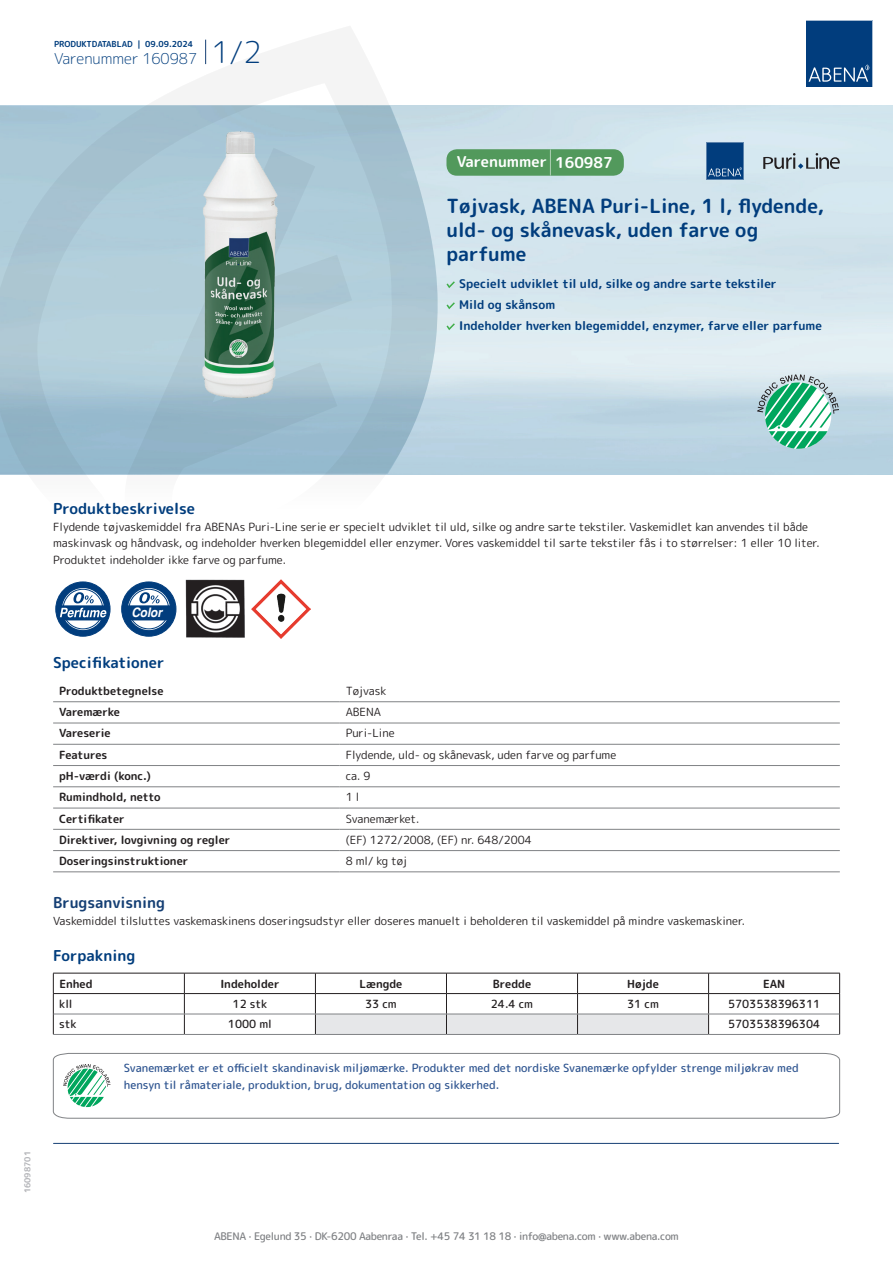
<style>
.page{position:relative;width:893px;height:1263px;background:#fff}
.page>*{position:absolute;margin:0;border:0;box-sizing:border-box;transform-origin:0 0}
.t1{font:700 19.5px/24px "Rounded Mplus 1 c";color:#013d7d}
.t2{font:700 15px "Rounded Mplus 1 c";color:#013d7d}
.t3{font:300 15px "Rounded Mplus 1 c";color:#013d7d}
.t4{font:700 15px "Rounded Mplus 1 c";color:#fff}
.t5{font:700 15px "Rounded Mplus 1 c";color:#153f74}
.t6{font:italic 700 13.05px "Helvetica";letter-spacing:-.005em;color:#fff;scale:.9 1}
.t7{font:700 12px/21px "Rounded Mplus 1 c";color:#013d7d}
.t8{font:11.25px/16.5px "Rounded Mplus 1 c";color:#231f20}
.t9{font:700 11.25px "Rounded Mplus 1 c";color:#231f20}
.t10{font:500 11.25px/16.5px "Rounded Mplus 1 c";color:#305691}
.t11{font:500 11.25px "Rounded Mplus 1 c";color:#231f20}
.t12{font:500 10.5px "Rounded Mplus 1 c";letter-spacing:-.03em;color:#808285}
.t13{font:700 8.25px "Rounded Mplus 1 c";color:#013d7d}
.t14{font:700 8.25px "Rounded Mplus 1 c";color:#b2b3b7}
.s1{font-size:30px}
.s2{font-size:25.5px}
</style>
<div class="page">
<svg style="left:0;top:26px;width:439px;height:586px"></svg>
<svg style="left:0;top:106px;width:438px;height:368px;background:#a8c5d4"></svg>
<svg style="left:205px;top:40px;width:1px;height:24px"></svg>
<svg style="left:806px;top:20px;width:67px;height:67px;background:#144b86"></svg>
<img style="left:196px;top:127px;width:86px;height:275px">
<div style="left:56px;top:582px;width:54px;height:54px;background:#013d7d;border-radius:50%"></div>
<div style="left:55px;top:582px;width:55px;height:54px;border:1px solid #013d7d;border-radius:50%"></div>
<svg style="left:61px;top:587px;width:44px;height:44px"></svg>
<div style="left:61px;top:587px;width:44px;height:44px;border:1px solid #013d7d;border-radius:50%"></div>
<div style="left:63px;top:589px;width:40px;height:40px;border:1px solid #013d7d;border-radius:50%"></div>
<svg style="left:58px;top:592px;width:49px;height:28px"></svg>
<div style="left:122px;top:582px;width:54px;height:54px;background:#013d7d;border-radius:50%"></div>
<div style="left:121px;top:582px;width:55px;height:54px;border:1px solid #013d7d;border-radius:50%"></div>
<svg style="left:127px;top:587px;width:44px;height:44px"></svg>
<div style="left:127px;top:587px;width:44px;height:44px;border:1px solid #013d7d;border-radius:50%"></div>
<div style="left:129px;top:589px;width:40px;height:40px;border:1px solid #013d7d;border-radius:50%"></div>
<svg style="left:124px;top:592px;width:48px;height:28px"></svg>
<img style="left:185px;top:580px;width:59px;height:58px">
<img style="left:251px;top:580px;width:59px;height:58px">
<hr style="left:53px;top:701px;width:287px;height:1px;background:#808285">
<hr style="left:340px;top:701px;width:500px;height:1px;background:#808285">
<hr style="left:53px;top:723px;width:287px;height:1px;background:#808285">
<hr style="left:340px;top:723px;width:500px;height:1px;background:#808285">
<hr style="left:53px;top:744px;width:287px;height:1px;background:#808285">
<hr style="left:340px;top:744px;width:500px;height:1px;background:#808285">
<hr style="left:53px;top:765px;width:287px;height:1px;background:#808285">
<hr style="left:340px;top:765px;width:500px;height:1px;background:#808285">
<hr style="left:53px;top:786px;width:287px;height:1px;background:#808285">
<hr style="left:340px;top:786px;width:500px;height:1px;background:#808285">
<hr style="left:53px;top:808px;width:287px;height:1px;background:#808285">
<hr style="left:340px;top:808px;width:500px;height:1px;background:#808285">
<hr style="left:53px;top:829px;width:287px;height:1px;background:#808285">
<hr style="left:340px;top:829px;width:500px;height:1px;background:#808285">
<hr style="left:53px;top:850px;width:287px;height:1px;background:#808285">
<hr style="left:340px;top:850px;width:500px;height:1px;background:#808285">
<hr style="left:53px;top:871px;width:287px;height:1px;background:#808285">
<hr style="left:340px;top:871px;width:500px;height:1px;background:#808285">
<hr style="left:53px;top:973px;width:131px;height:1px;background:#231f20">
<hr style="left:184px;top:973px;width:131px;height:1px;background:#231f20">
<hr style="left:709px;top:973px;width:131px;height:1px;background:#231f20">
<hr style="left:53px;top:993px;width:131px;height:1px;background:#231f20">
<hr style="left:184px;top:993px;width:131px;height:1px;background:#231f20">
<hr style="left:709px;top:993px;width:131px;height:1px;background:#231f20">
<svg style="left:53px;top:973px;width:1px;height:61px"></svg>
<svg style="left:184px;top:973px;width:1px;height:61px"></svg>
<svg style="left:315px;top:973px;width:394px;height:61px"></svg>
<svg style="left:839px;top:973px;width:1px;height:61px"></svg>
<hr style="left:54px;top:1014px;width:130px;height:1px;background:#808285">
<hr style="left:184px;top:1014px;width:131px;height:1px;background:#808285">
<hr style="left:315px;top:1014px;width:131px;height:1px;background:#808285">
<hr style="left:446px;top:1014px;width:131px;height:1px;background:#808285">
<hr style="left:577px;top:1014px;width:132px;height:1px;background:#808285">
<hr style="left:709px;top:1014px;width:130px;height:1px;background:#808285">
<hr style="left:53px;top:1034px;width:131px;height:1px;background:#808285">
<hr style="left:184px;top:1034px;width:131px;height:1px;background:#808285">
<hr style="left:315px;top:1034px;width:131px;height:1px;background:#808285">
<hr style="left:446px;top:1034px;width:131px;height:1px;background:#808285">
<hr style="left:577px;top:1034px;width:132px;height:1px;background:#808285">
<hr style="left:709px;top:1034px;width:131px;height:1px;background:#808285">
<svg style="left:53px;top:1053px;width:787px;height:65px"></svg>
<hr style="left:54px;top:1143px;width:785px;height:1px;background:#153f74">
<svg style="left:757px;top:374px;width:82px;height:75px"></svg>
<svg style="left:446px;top:281px;width:9px;height:7px"></svg>
<svg style="left:446px;top:302px;width:9px;height:7px"></svg>
<svg style="left:446px;top:323px;width:9px;height:7px"></svg>
<div style="left:446px;top:149px;width:178px;height:27px;background:#52995c;border-radius:10px"></div>
<svg style="left:706px;top:142px;width:38px;height:38px"></svg>
<svg style="left:763px;top:153px;width:77px;height:16px"></svg>
<p class="t13" style="left:54px;top:38px;width:141px">PRODUKTDATABLAD | 09.09.2024</p>
<h2 class="t3" style="left:54px;top:48px;width:209px">Varenummer 160987 <span class="s1">1/2</span></h2>
<h2 class="t4" style="left:457px;top:151px;width:157px">Varenummer <span class="s2">|</span> 160987</h2>
<h1 class="t1" style="left:446px;top:194px;width:379px">Tøjvask, ABENA Puri-Line, 1 l, flydende, uld- og skånevask, uden farve og parfume</h1>
<p class="t7" style="left:459px;top:273px;width:364px">Specielt udviklet til uld, silke og andre sarte tekstiler<br>Mild og skånsom<br>Indeholder hverken blegemiddel, enzymer, farve eller parfume</p>
<h2 class="t2" style="left:53px;top:498px;width:143px">Produktbeskrivelse</h2>
<p class="t8" style="left:53px;top:518px;width:768px">Flydende tøjvaskemiddel fra ABENAs Puri-Line serie er specielt udviklet til uld, silke og andre sarte tekstiler. Vaskemidlet kan anvendes til både maskinvask og håndvask, og indeholder hverken blegemiddel eller enzymer. Vores vaskemiddel til sarte tekstiler fås i to størrelser: 1 eller 10 liter.<br>Produktet indeholder ikke farve og parfume.</p>
<p class="t6" style="left:131px;top:602px;width:36px">Color</p>
<h2 class="t2" style="left:53px;top:652px;width:113px">Specifikationer</h2>
<p class="t9" style="left:59px;top:683px;width:106px">Produktbetegnelse</p>
<p class="t8" style="left:346px;top:682px;width:42px">Tøjvask</p>
<p class="t9" style="left:59px;top:704px;width:62px">Varemærke</p>
<p class="t8" style="left:346px;top:704px;width:37px">ABENA</p>
<p class="t9" style="left:59px;top:725px;width:53px">Vareserie</p>
<p class="t8" style="left:346px;top:725px;width:51px">Puri-Line</p>
<p class="t9" style="left:59px;top:747px;width:50px">Features</p>
<p class="t8" style="left:346px;top:746px;width:272px">Flydende, uld- og skånevask, uden farve og parfume</p>
<p class="t9" style="left:59px;top:768px;width:93px">pH-værdi (konc.)</p>
<p class="t8" style="left:346px;top:768px;width:26px">ca. 9</p>
<p class="t9" style="left:59px;top:789px;width:103px">Rumindhold, netto</p>
<p class="t8" style="left:346px;top:789px;width:15px">1 l</p>
<p class="t9" style="left:59px;top:810px;width:67px">Certifikater</p>
<p class="t8" style="left:346px;top:810px;width:75px">Svanemærket.</p>
<p class="t9" style="left:59px;top:832px;width:173px">Direktiver, lovgivning og regler</p>
<p class="t8" style="left:346px;top:831px;width:188px">(EF) 1272/2008, (EF) nr. 648/2004</p>
<p class="t9" style="left:59px;top:853px;width:131px">Doseringsinstruktioner</p>
<p class="t8" style="left:346px;top:853px;width:63px">8 ml/ kg tøj</p>
<h2 class="t5" style="left:53px;top:892px;width:113px">Brugsanvisning</h2>
<p class="t8" style="left:53px;top:912px;width:693px">Vaskemiddel tilsluttes vaskemaskinens doseringsudstyr eller doseres manuelt i beholderen til vaskemiddel på mindre vaskemaskiner.</p>
<h2 class="t2" style="left:53px;top:944px;width:84px">Forpakning</h2>
<p class="t9" style="left:59px;top:975px;width:35px">Enhed</p>
<p class="t9" style="left:220px;top:975px;width:61px">Indeholder</p>
<p class="t9" style="left:359px;top:975px;width:44px">Længde</p>
<p class="t9" style="left:493px;top:975px;width:40px">Bredde</p>
<p class="t9" style="left:627px;top:975px;width:33px">Højde</p>
<p class="t9" style="left:763px;top:975px;width:24px">EAN</p>
<p class="t11" style="left:59px;top:996px;width:15px">kll</p>
<p class="t11" style="left:233px;top:996px;width:36px">12 stk</p>
<p class="t11" style="left:365px;top:996px;width:33px">33 cm</p>
<p class="t11" style="left:491px;top:996px;width:44px">24.4 cm</p>
<p class="t11" style="left:627px;top:996px;width:33px">31 cm</p>
<p class="t11" style="left:728px;top:996px;width:94px">5703538396311</p>
<p class="t11" style="left:59px;top:1016px;width:19px">stk</p>
<p class="t11" style="left:228px;top:1016px;width:45px">1000 ml</p>
<p class="t11" style="left:728px;top:1016px;width:94px">5703538396304</p>
<p class="t10" style="left:124px;top:1060px;width:676px">Svanemærket er et officielt skandinavisk miljømærke. Produkter med det nordiske Svanemærke opfylder strenge miljøkrav med hensyn til råmateriale, produktion, brug, dokumentation og sikkerhed.</p>
<p class="t14" style="left:22px;top:1193px;width:44px;rotate:-90deg">16098701</p>
<p class="t12" style="left:214px;top:1229px;width:466px">ABENA · Egelund 35 · DK-6200 Aabenraa · Tel. +45 74 31 18 18 · info@abena.com · www.abena.com</p>
</div>
